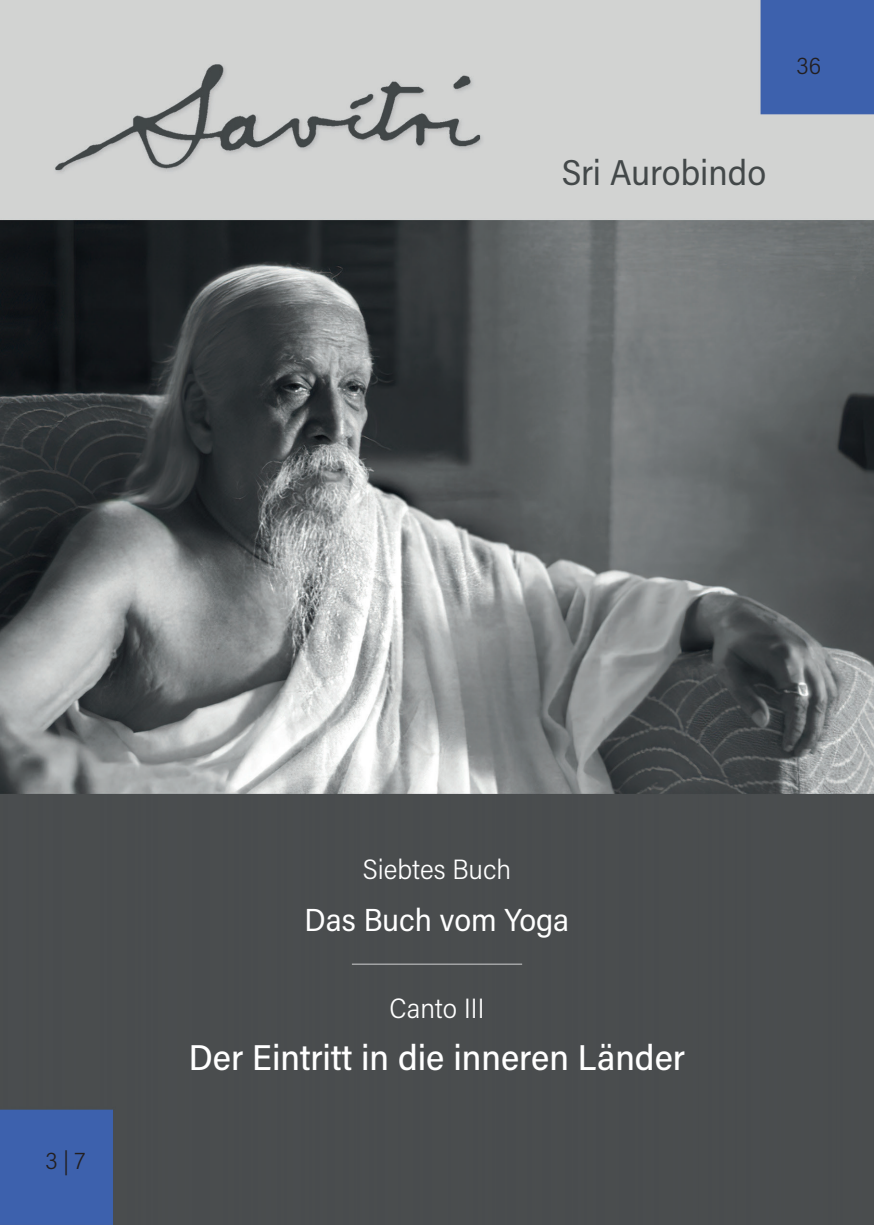
<style>
.page{position:relative;width:874px;height:1225px;background:#fff}
.page>*{position:absolute;margin:0;border:0;box-sizing:border-box;transform-origin:0 0}
.t1{font:500 36px "Acumin Pro Semi Cond";color:#fff}
.t2{font:36px "Acumin Pro Semi Cond";color:#434849}
.t3{font:32px "Acumin Pro Semi Cond";color:#fff}
.t4{font:300 28px "Acumin Pro Semi Cond";color:#fff}
.t5{font:300 24px "Acumin Pro Semi Cond";color:#231f20}
</style>
<div class="page">
<img style="left:0;top:0;width:873px;height:1224px">
<hr style="left:352px;top:963px;width:170px;height:1px;background:#d0d1d2">
<p class="t5" style="left:796px;top:49px;width:26px">36</p>
<p class="t2" style="left:561px;top:147px;width:206px">Sri Aurobindo</p>
<p class="t5" style="left:45px;top:1143px;width:41px">3 | 7</p>
<p class="t4" style="left:362px;top:850px;width:150px">Siebtes Buch</p>
<p class="t3" style="left:304px;top:897px;width:266px">Das Buch vom Yoga</p>
<p class="t4" style="left:389px;top:989px;width:96px">Canto III</p>
<p class="t1" style="left:189px;top:1032px;width:497px">Der Eintritt in die inneren Länder</p>
</div>
